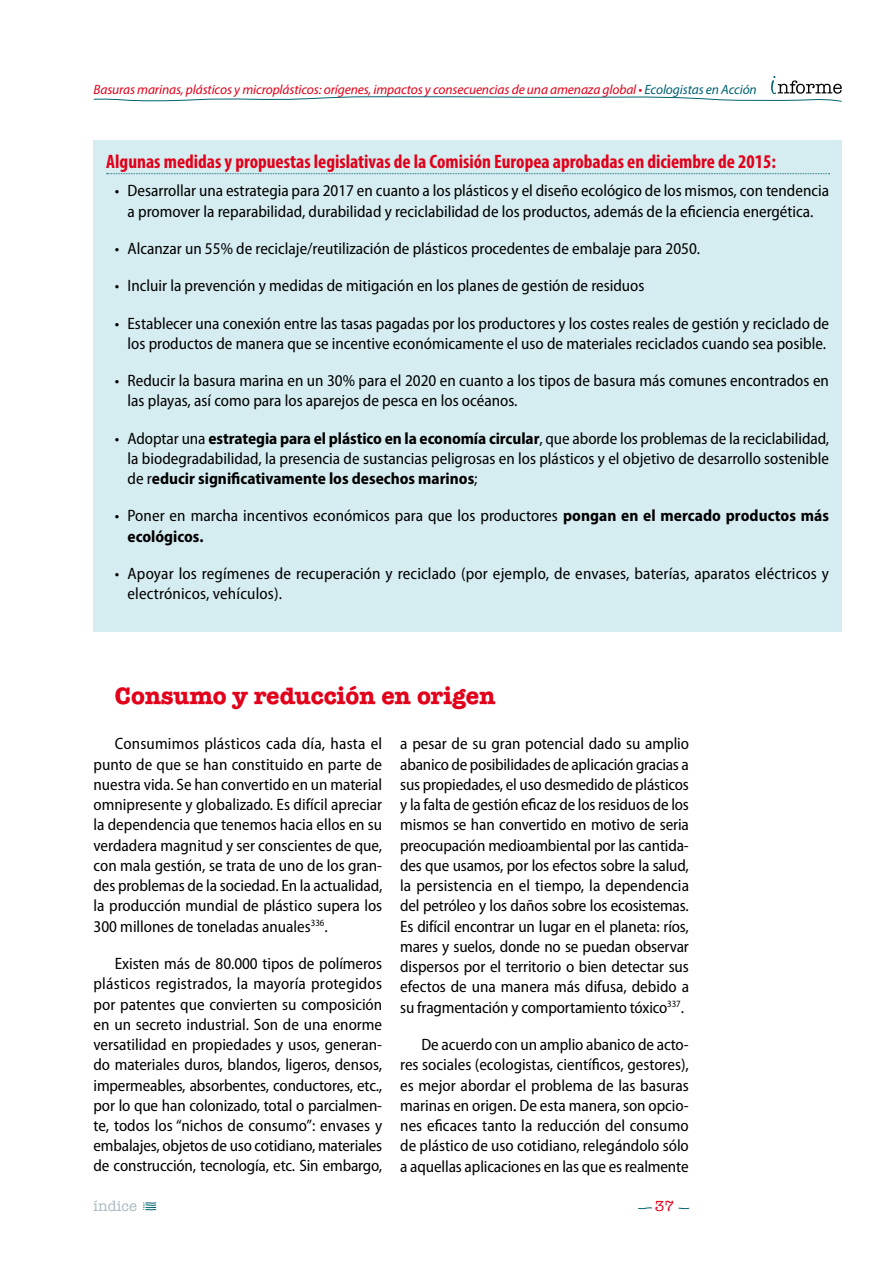
<style>
.page{position:relative;width:893px;height:1263px;background:#fff}
.page>*{position:absolute;margin:0;border:0;box-sizing:border-box;transform-origin:0 0}
.t1{font:700 24px "American Typewriter Std";color:#e2001a}
.t2{font:700 condensed 19.5px "Myriad Pro";color:#e2001a}
.t3{font:semi-condensed 16.5px/20.2px "Myriad Pro";color:#000;text-align:justify}
.t4{font:15px "American Typewriter";color:#a7b8bf}
.t5{font:15px "American Typewriter";color:#e2001a}
.t6{font:italic 13.5px "Myriad Pro";letter-spacing:-.01em;color:#e2001a}
.s1{color:#006170}
.s2{font-weight:700}
</style>
<div class="page">
<svg style="left:638px;top:1207px;width:14px;height:2px"></svg>
<svg style="left:678px;top:1207px;width:12px;height:2px"></svg>
<svg style="left:143px;top:1202px;width:14px;height:8px"></svg>
<svg style="left:93px;top:76px;width:749px;height:26px"></svg>
<div style="left:94px;top:140px;width:748px;height:491px;background:#d5ecf0"></div>
<svg style="left:107px;top:173px;width:723px;height:1px"></svg>
<p class="t6" style="left:94px;top:81px;width:665px">Basuras marinas, plásticos y microplásticos: orígenes, impactos y consecuencias de una amenaza global • <span class="s1">Ecologistas en Acción</span></p>
<p class="t2" style="left:106px;top:149px;width:671px">Algunas medidas y propuestas legislativas de la Comisión Europea aprobadas en diciembre de 2015:</p>
<p class="t3" style="left:115px;top:181px;width:716px;text-align:center">• Desarrollar una estrategia para 2017 en cuanto a los plásticos y el diseño ecológico de los mismos, con tendencia a promover la reparabilidad, durabilidad y reciclabilidad de los productos, además de la eficiencia energética.</p>
<p class="t3" style="left:115px;top:239px;width:587px">• Alcanzar un 55% de reciclaje/reutilización de plásticos procedentes de embalaje para 2050.</p>
<p class="t3" style="left:115px;top:276px;width:531px">• Incluir la prevención y medidas de mitigación en los planes de gestión de residuos</p>
<p class="t3" style="left:115px;top:313px;width:716px;text-align:center">• Establecer una conexión entre las tasas pagadas por los productores y los costes reales de gestión y reciclado de los productos de manera que se incentive económicamente el uso de materiales reciclados cuando sea posible.</p>
<p class="t3" style="left:128px;top:371px;width:703px;text-indent:-13px">• Reducir la basura marina en un 30% para el 2020 en cuanto a los tipos de basura más comunes encontrados en las playas, así como para los aparejos de pesca en los océanos.</p>
<p class="t3" style="left:128px;top:428px;width:703px;text-indent:-13px">• Adoptar una <span class="s2">estrategia para el plástico en la economía circular</span>, que aborde los problemas de la reciclabilidad, la biodegradabilidad, la presencia de sustancias peligrosas en los plásticos y el objetivo de desarrollo sostenible de r<span class="s2">educir significativamente los desechos marinos</span>;</p>
<p class="t3" style="left:128px;top:506px;width:703px;text-indent:-13px">• Poner en marcha incentivos económicos para que los productores <span class="s2">pongan en el mercado productos más ecológicos.</span></p>
<p class="t3" style="left:128px;top:563px;width:703px;text-indent:-13px">• Apoyar los regímenes de recuperación y reciclado (por ejemplo, de envases, baterías, aparatos eléctricos y electrónicos, vehículos).</p>
<h1 class="t1" style="left:115px;top:681px;width:382px">Consumo y reducción en origen</h1>
<p class="t3" style="left:94px;top:734px;width:290px;text-indent:21px">Consumimos plásticos cada día, hasta el punto de que se han constituido en parte de nuestra vida. Se han convertido en un material omnipresente y globalizado. Es difícil apreciar la dependencia que tenemos hacia ellos en su verdadera magnitud y ser conscientes de que, con mala gestión, se trata de uno de los gran&shy;des problemas de la sociedad. En la actualidad, la producción mundial de plástico supera los 300 millones de toneladas anuales<sup>336</sup>.</p>
<p class="t3" style="left:94px;top:954px;width:290px;text-indent:21px">Existen más de 80.000 tipos de polímeros plásticos registrados, la mayoría protegidos por patentes que convierten su composición en un secreto industrial. Son de una enorme versatilidad en propiedades y usos, generan&shy;do materiales duros, blandos, ligeros, densos, impermeables, absorbentes, conductores, etc., por lo que han colonizado, total o parcialmen&shy;te, todos los “nichos de consumo”: envases y embalajes, objetos de uso cotidiano, materiales de construcción, tecnología, etc. Sin embargo,</p>
<p class="t3" style="left:400px;top:734px;width:290px">a pesar de su gran potencial dado su amplio abanico de posibilidades de aplicación gracias a sus propiedades, el uso desmedido de plásticos y la falta de gestión eficaz de los residuos de los mismos se han convertido en motivo de seria preocupación medioambiental por las cantida&shy;des que usamos, por los efectos sobre la salud, la persistencia en el tiempo, la dependencia del petróleo y los daños sobre los ecosistemas.<br>Es difícil encontrar un lugar en el planeta: ríos, mares y suelos, donde no se puedan observar dispersos por el territorio o bien detectar sus efectos de una manera más difusa, debido a su fragmentación y comportamiento tóxico<sup>337</sup>.</p>
<p class="t3" style="left:400px;top:1035px;width:290px;text-indent:21px">De acuerdo con un amplio abanico de acto&shy;res sociales (ecologistas, científicos, gestores), es mejor abordar el problema de las basuras marinas en origen. De esta manera, son opcio&shy;nes eficaces tanto la reducción del consumo de plástico de uso cotidiano, relegándolo sólo a aquellas aplicaciones en las que es realmente</p>
<p class="t4" style="left:94px;top:1194px;width:45px">índice</p>
<p class="t5" style="left:655px;top:1194px;width:21px">37</p>
</div>
